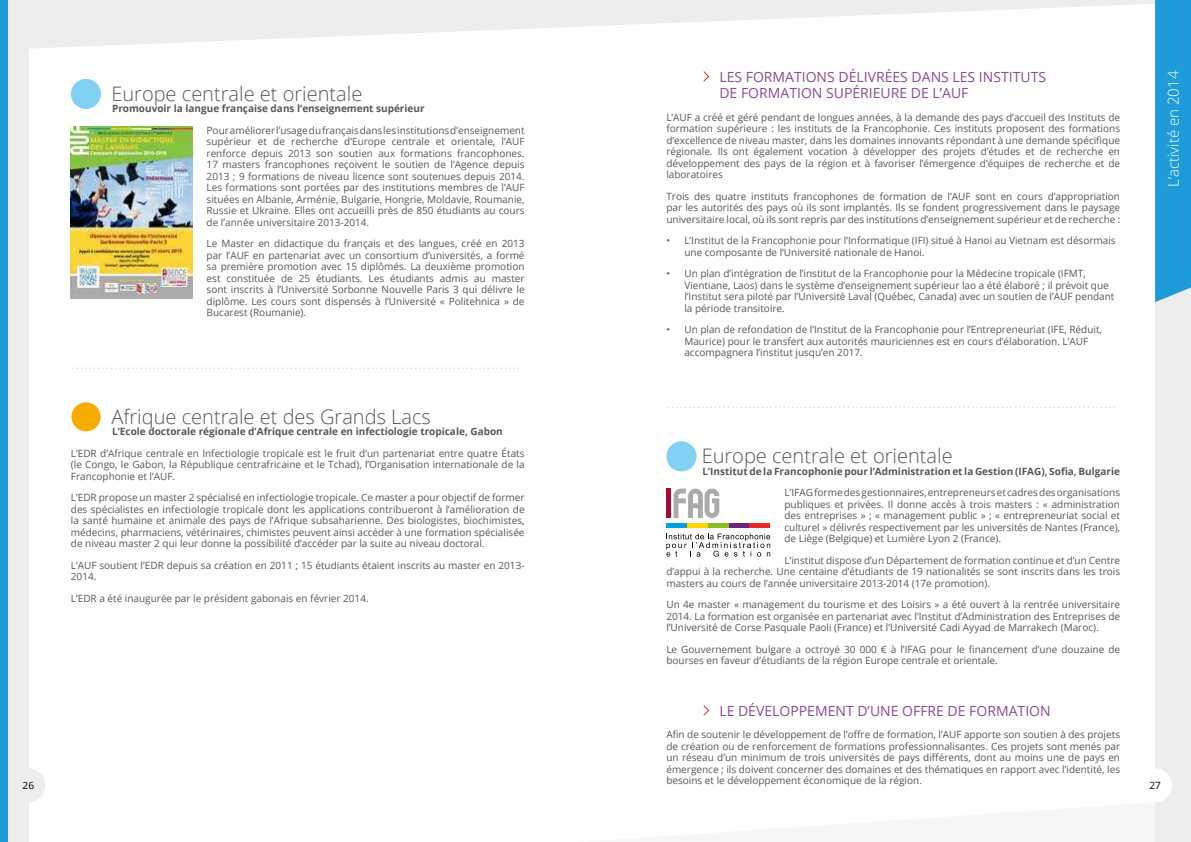
<style>
.page{position:relative;width:1191px;height:842px;background:#fff}
.page>*{position:absolute;margin:0;border:0;box-sizing:border-box;transform-origin:0 0}
.t1{font:300 20px "Open Sans";color:#575756}
.t2{font:300 18px "Open Sans";color:#dadada}
.t3{font:300 15px "Open Sans";color:#fff}
.t4{font:14px/16.1px "Open Sans";color:#894a97}
.t5{font:10px/11.5px "Open Sans";color:#575756;text-align:justify}
.t6{font:700 10px "Open Sans";color:#575756}
.t7{font:10px "Open Sans";color:#000}
</style>
<div class="page">
<svg style="left:28px;top:0;width:1127px;height:51px;fill:#ededed"></svg>
<div style="left:0;top:0;width:28px;height:842px;background:linear-gradient(to bottom,#ededed,#ededed)"></div>
<div style="left:11px;top:768px;width:34px;height:34px;background:#ededed;border-radius:50%"></div>
<div style="left:1155px;top:0;width:36px;height:842px;background:#ededed"></div>
<svg style="left:1155px;top:0;width:36px;height:302px;background:#229ed9"></svg>
<div style="left:1138px;top:768px;width:34px;height:34px;background:#fff;border-radius:50%"></div>
<div style="left:0;top:0;width:7px;height:842px;background:#1d9cd9"></div>
<svg style="left:703px;top:71px;width:7px;height:11px"></svg>
<div style="left:666px;top:441px;width:30px;height:30px;background:#83d0f5;border-radius:50%"></div>
<svg style="left:703px;top:705px;width:7px;height:11px"></svg>
<div style="left:71px;top:79px;width:30px;height:30px;background:#83d0f5;border-radius:50%"></div>
<div style="left:71px;top:402px;width:30px;height:30px;background:#f9ac00;border-radius:50%"></div>
<div style="left:71px;top:402px;width:30px;height:30px;border:1px solid #fff;border-radius:50%"></div>
<img style="left:71px;top:127px;width:121px;height:172px">
<hr style="left:666px;top:524px;width:21px;height:4px;background:#009ee4">
<hr style="left:687px;top:524px;width:21px;height:4px;background:#ffd500">
<hr style="left:708px;top:524px;width:20px;height:4px;background:#8cbe22">
<hr style="left:728px;top:524px;width:21px;height:4px;background:#702282">
<hr style="left:749px;top:524px;width:21px;height:4px;background:#e52726">
<div style="left:666px;top:489px;width:5px;height:29px;background:#aa0a2f"></div>
<svg style="left:673px;top:489px;width:46px;height:29px"></svg>
<svg style="left:666px;top:534px;width:104px;height:23px"></svg>
<h1 class="t1" style="left:111px;top:86px;width:252px">Europe centrale et orientale</h1>
<p class="t6" style="left:112px;top:105px;width:314px">Promouvoir la langue française dans l’enseignement supérieur</p>
<p class="t5" style="left:207px;top:126px;width:319px">Pour améliorer l’usage du français dans les institutions d’enseignement supérieur et de recherche d’Europe centrale et orientale, l’AUF renforce depuis 2013 son soutien aux formations francophones.<br>17 masters francophones reçoivent le soutien de l’Agence depuis 2013 ; 9 formations de niveau licence sont soutenues depuis 2014.<br>Les formations sont portées par des institutions membres de l’AUF situées en Albanie, Arménie, Bulgarie, Hongrie, Moldavie, Roumanie, Russie et Ukraine. Elles ont accueilli près de 850 étudiants au cours de l’année universitaire 2013-2014.</p>
<p class="t5" style="left:207px;top:239px;width:319px">Le Master en didactique du français et des langues, créé en 2013 par l’AUF en partenariat avec un consortium d’universités, a formé sa première promotion avec 15 diplômés. La deuxième promotion est constituée de 25 étudiants. Les étudiants admis au master sont inscrits à l’Université Sorbonne Nouvelle Paris 3 qui délivre le diplôme. Les cours sont dispensés à l’Université « Politehnica » de Bucarest (Roumanie).</p>
<h3 class="t4" style="left:719px;top:70px;width:328px">LES FORMATIONS DÉLIVRÉES DANS LES INSTITUTS<br>DE FORMATION SUPÉRIEURE DE L’AUF</h3>
<p class="t5" style="left:666px;top:112px;width:455px">L’AUF a créé et géré pendant de longues années, à la demande des pays d’accueil des Instituts de formation supérieure : les instituts de la Francophonie. Ces instituts proposent des formations d’excellence de niveau master, dans les domaines innovants répondant à une demande spéciique régionale. Ils ont également vocation à développer des projets d’études et de recherche en développement des pays de la région et à favoriser l’émergence d’équipes de recherche et de laboratoires</p>
<p class="t5" style="left:666px;top:191px;width:455px">Trois des quatre instituts francophones de formation de l’AUF sont en cours d’appropriation par les autorités des pays où ils sont implantés. Ils se fondent progressivement dans le paysage universitaire local, où ils sont repris par des institutions d’enseignement supérieur et de recherche :</p>
<p class="t5" style="left:684px;top:236px;width:433px;text-indent:-18px">• L’Institut de la Francophonie pour l’Informatique (IFI) situé à Hanoi au Vietnam est désormais une composante de l’Université nationale de Hanoi.</p>
<p class="t5" style="left:684px;top:269px;width:431px;text-align:left;text-indent:-18px">• Un plan d’intégration de l’institut de la Francophonie pour la Médecine tropicale (IFMT, Vientiane, Laos) dans le système d’enseignement supérieur lao a été élaboré ; il prévoit que l’Institut sera piloté par l’Université Laval (Québec, Canada) avec un soutien de l’AUF pendant la période transitoire.</p>
<p class="t5" style="left:684px;top:325px;width:419px;text-align:left;text-indent:-18px">• Un plan de refondation de l’Institut de la Francophonie pour l’Entrepreneuriat (IFE, Réduit,<br>Maurice) pour le transfert aux autorités mauriciennes est en cours d’élaboration. L’AUF accompagnera l’institut jusqu’en 2017.</p>
<h3 class="t3" style="left:1167px;top:187px;width:118px;rotate:-90deg">L’activité en 2014</h3>
<h2 class="t2" style="left:71px;top:355px;width:451px">.........................................................................................................</h2>
<h1 class="t1" style="left:111px;top:409px;width:321px">Afrique centrale et des Grands Lacs</h1>
<p class="t6" style="left:112px;top:428px;width:392px">L’Ecole doctorale régionale d’Afrique centrale en infectiologie tropicale, Gabon</p>
<p class="t5" style="left:71px;top:449px;width:455px">L’EDR d’Afrique centrale en Infectiologie tropicale est le fruit d’un partenariat entre quatre États (le Congo, le Gabon, la République centrafricaine et le Tchad), l’Organisation internationale de la Francophonie et l’AUF.</p>
<p class="t5" style="left:71px;top:493px;width:455px">L’EDR propose un master 2 spécialisé en infectiologie tropicale. Ce master a pour objectif de former des spécialistes en infectiologie tropicale dont les applications contribueront à l’amélioration de la santé humaine et animale des pays de l’Afrique subsaharienne. Des biologistes, biochimistes, médecins, pharmaciens, vétérinaires, chimistes peuvent ainsi accéder à une formation spécialisée de niveau master 2 qui leur donne la possibilité d’accéder par la suite au niveau doctoral.</p>
<p class="t5" style="left:71px;top:559px;width:455px">L’AUF soutient l’EDR depuis sa création en 2011 ; 15 étudiants étaient inscrits au master en 2013-<br>2014.</p>
<p class="t5" style="left:71px;top:594px;width:299px">L’EDR a été inaugurée par le président gabonais en février 2014.</p>
<h2 class="t2" style="left:666px;top:394px;width:451px">.........................................................................................................</h2>
<h1 class="t1" style="left:701px;top:448px;width:252px">Europe centrale et orientale</h1>
<p class="t6" style="left:702px;top:464px;width:419px">L’Institut de la Francophonie pour l’Administration et la Gestion (IFAG), Soia, Bulgarie</p>
<p class="t5" style="left:784px;top:488px;width:337px">L’IFAG forme des gestionnaires, entrepreneurs et cadres des organisations publiques et privées. Il donne accès à trois masters : « administration des entreprises » ; « management public » ; « entrepreneuriat social et culturel » délivrés respectivement par les universités de Nantes (France), de Liège (Belgique) et Lumière Lyon 2 (France).</p>
<p class="t5" style="left:666px;top:555px;width:455px;text-indent:118px">L’institut dispose d’un Département de formation continue et d’un Centre d’appui à la recherche. Une centaine d’étudiants de 19 nationalités se sont inscrits dans les trois masters au cours de l’année universitaire 2013-2014 (17e promotion).</p>
<p class="t5" style="left:666px;top:599px;width:455px">Un 4e master « management du tourisme et des Loisirs » a été ouvert à la rentrée universitaire 2014. La formation est organisée en partenariat avec l’Institut d’Administration des Entreprises de l’Université de Corse Pasquale Paoli (France) et l’Université Cadi Ayyad de Marrakech (Maroc).</p>
<p class="t5" style="left:666px;top:643px;width:455px">Le Gouvernement bulgare a octroyé 30 000 € à l’IFAG pour le inancement d’une douzaine de bourses en faveur d’étudiants de la région Europe centrale et orientale.</p>
<h3 class="t4" style="left:719px;top:704px;width:333px">LE DÉVELOPPEMENT D’UNE OFFRE DE FORMATION</h3>
<p class="t5" style="left:666px;top:729px;width:455px">Ain de soutenir le développement de l’ofre de formation, l’AUF apporte son soutien à des projets de création ou de renforcement de formations professionnalisantes. Ces projets sont menés par un réseau d’un minimum de trois universités de pays diférents, dont au moins une de pays en émergence ; ils doivent concerner des domaines et des thématiques en rapport avec l’identité, les besoins et le développement économique de la région.</p>
<p class="t7" style="left:23px;top:781px;width:13px">26</p>
<p class="t7" style="left:1149px;top:781px;width:13px">27</p>
</div>
